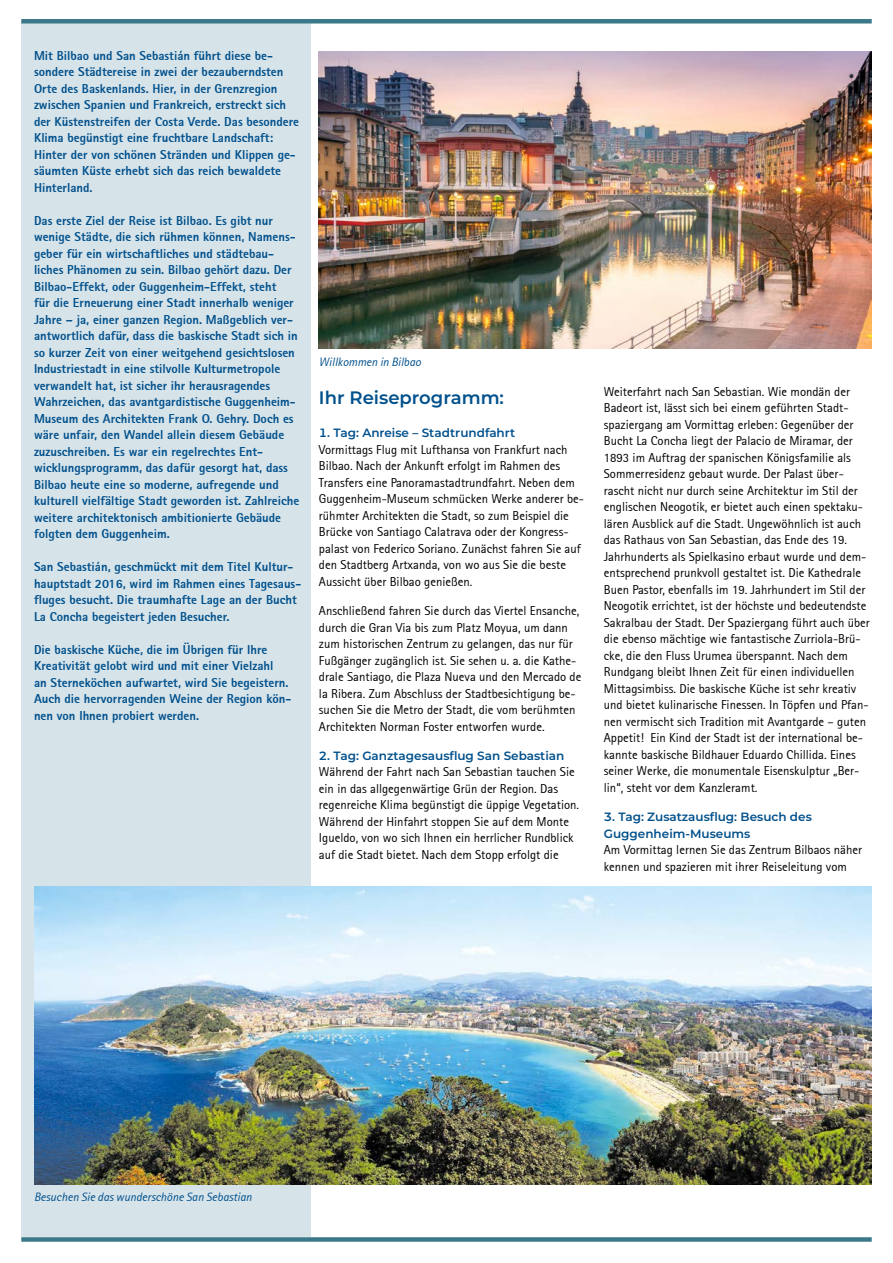
<style>
.page{position:relative;width:893px;height:1263px;background:#fff}
.page>*{position:absolute;margin:0;border:0;box-sizing:border-box;transform-origin:0 0}
.t1{font:600 18px "Montserrat";color:#00508c}
.t2{font:12.75px/16.5px "Rotis Sans Serif";color:#000}
.t3{font:800 12.75px/16.5px "Rotis Sans Serif";color:#00508c}
.t4{font:600 12px/16.5px "Montserrat";color:#00508c}
.t5{font:italic 12px "Rotis Sans Serif";color:#00508c}
</style>
<div class="page">
<div style="left:21px;top:24px;width:289px;height:1213px;background:#d6e3e9"></div>
<div style="left:21px;top:19px;width:851px;height:5px;background:#3b798a"></div>
<div style="left:21px;top:1237px;width:851px;height:5px;background:#3b798a"></div>
<img style="left:319px;top:51px;width:553px;height:298px">
<img style="left:34px;top:887px;width:838px;height:297px">
<p class="t3" style="left:34px;top:47px;width:267px">Mit Bilbao und San Sebastián führt diese be&shy;sondere Städtereise in zwei der bezauberndsten Orte des Baskenlands. Hier, in der Grenzregion zwischen Spanien und Frankreich, erstreckt sich der Küstenstreifen der Costa Verde. Das besondere Klima begünstigt eine fruchtbare Landschaft:<br>Hinter der von schönen Stränden und Klippen ge&shy;säumten Küste erhebt sich das reich bewaldete Hinterland.</p>
<p class="t3" style="left:34px;top:212px;width:267px">Das erste Ziel der Reise ist Bilbao. Es gibt nur wenige Städte, die sich rühmen können, Namens&shy;geber für ein wirtschaftliches und städtebau&shy;liches Phänomen zu sein. Bilbao gehört dazu. Der Bilbao-Effekt, oder Guggenheim-Effekt, steht<br>für die Erneuerung einer Stadt innerhalb weniger Jahre – ja, einer ganzen Region. Maßgeblich ver&shy;antwortlich dafür, dass die baskische Stadt sich in so kurzer Zeit von einer weitgehend gesichtslosen Industriestadt in eine stilvolle Kulturmetropole verwandelt hat, ist sicher ihr herausragendes Wahrzeichen, das avantgardistische Guggenheim-Museum des Architekten Frank O. Gehry. Doch es wäre unfair, den Wandel allein diesem Gebäude zuzuschreiben. Es war ein regelrechtes Ent&shy;wicklungsprogramm, das dafür gesorgt hat, dass Bilbao heute eine so moderne, aufregende und kulturell vielfältige Stadt geworden ist. Zahlreiche weitere architektonisch ambitionierte Gebäude folgten dem Guggenheim.</p>
<p class="t3" style="left:34px;top:559px;width:269px">San Sebastián, geschmückt mit dem Titel Kultur&shy;hauptstadt 2016, wird im Rahmen eines Tagesaus&shy;fluges besucht. Die traumhafte Lage an der Bucht La Concha begeistert jeden Besucher.</p>
<p class="t3" style="left:34px;top:641px;width:259px">Die baskische Küche, die im Übrigen für Ihre Kreativität gelobt wird und mit einer Vielzahl<br>an Sterneköchen aufwartet, wird Sie begeistern.<br>Auch die hervorragenden Weine der Region kön&shy;nen von Ihnen probiert werden.</p>
<p class="t5" style="left:319px;top:354px;width:104px">Willkommen in Bilbao</p>
<h1 class="t1" style="left:319px;top:385px;width:187px">Ihr Reiseprogramm:</h1>
<p class="t4" style="left:319px;top:424px;width:198px">1. Tag: Anreise – Stadtrundfahrt</p>
<p class="t2" style="left:319px;top:441px;width:267px">Vormittags Flug mit Lufthansa von Frankfurt nach Bilbao. Nach der Ankunft erfolgt im Rahmen des Transfers eine Panoramastadtrundfahrt. Neben dem Guggenheim-Museum schmücken Werke anderer be&shy;rühmter Architekten die Stadt, so zum Beispiel die Brücke von Santiago Calatrava oder der Kongress&shy;palast von Federico Soriano. Zunächst fahren Sie auf den Stadtberg Artxanda, von wo aus Sie die beste Aussicht über Bilbao genießen.</p>
<p class="t2" style="left:319px;top:602px;width:264px">Anschließend fahren Sie durch das Viertel Ensanche, durch die Gran Via bis zum Platz Moyua, um dann zum historischen Zentrum zu gelangen, das nur für Fußgänger zugänglich ist. Sie sehen u. a. die Kathe&shy;drale Santiago, die Plaza Nueva und den Mercado de la Ribera. Zum Abschluss der Stadtbesichtigung be&shy;suchen Sie die Metro der Stadt, die vom berühmten Architekten Norman Foster entworfen wurde.</p>
<p class="t4" style="left:319px;top:747px;width:247px">2. Tag: Ganztagesausflug San Sebastian</p>
<p class="t2" style="left:319px;top:764px;width:262px">Während der Fahrt nach San Sebastian tauchen Sie ein in das allgegenwärtige Grün der Region. Das regenreiche Klima begünstigt die üppige Vegetation.<br>Während der Hinfahrt stoppen Sie auf dem Monte Igueldo, von wo sich Ihnen ein herrlicher Rundblick auf die Stadt bietet. Nach dem Stopp erfolgt die</p>
<p class="t2" style="left:604px;top:383px;width:268px">Weiterfahrt nach San Sebastian. Wie mondän der Badeort ist, lässt sich bei einem geführten Stadt&shy;spaziergang am Vormittag erleben: Gegenüber der Bucht La Concha liegt der Palacio de Miramar, der 1893 im Auftrag der spanischen Königsfamilie als Sommerresidenz gebaut wurde. Der Palast über&shy;rascht nicht nur durch seine Architektur im Stil der englischen Neogotik, er bietet auch einen spektaku&shy;lären Ausblick auf die Stadt. Ungewöhnlich ist auch das Rathaus von San Sebastian, das Ende des 19.<br>Jahrhunderts als Spielkasino erbaut wurde und dem&shy;entsprechend prunkvoll gestaltet ist. Die Kathedrale Buen Pastor, ebenfalls im 19. Jahrhundert im Stil der Neogotik errichtet, ist der höchste und bedeutendste Sakralbau der Stadt. Der Spaziergang führt auch über die ebenso mächtige wie fantastische Zurriola-Brü&shy;cke, die den Fluss Urumea überspannt. Nach dem Rundgang bleibt Ihnen Zeit für einen individuellen Mittagsimbiss. Die baskische Küche ist sehr kreativ und bietet kulinarische Finessen. In Töpfen und Pfan&shy;nen vermischt sich Tradition mit Avantgarde – guten Appetit! Ein Kind der Stadt ist der international be&shy;kannte baskische Bildhauer Eduardo Chillida. Eines seiner Werke, die monumentale Eisenskulptur „Ber&shy;lin“, steht vor dem Kanzleramt.</p>
<p class="t4" style="left:604px;top:808px;width:209px">3. Tag: Zusatzausflug: Besuch des<br>Guggenheim-Museums</p>
<p class="t2" style="left:604px;top:841px;width:260px">Am Vormittag lernen Sie das Zentrum Bilbaos näher kennen und spazieren mit ihrer Reiseleitung vom</p>
<p class="t5" style="left:34px;top:1190px;width:219px">Besuchen Sie das wunderschöne San Sebastian</p>
</div>
